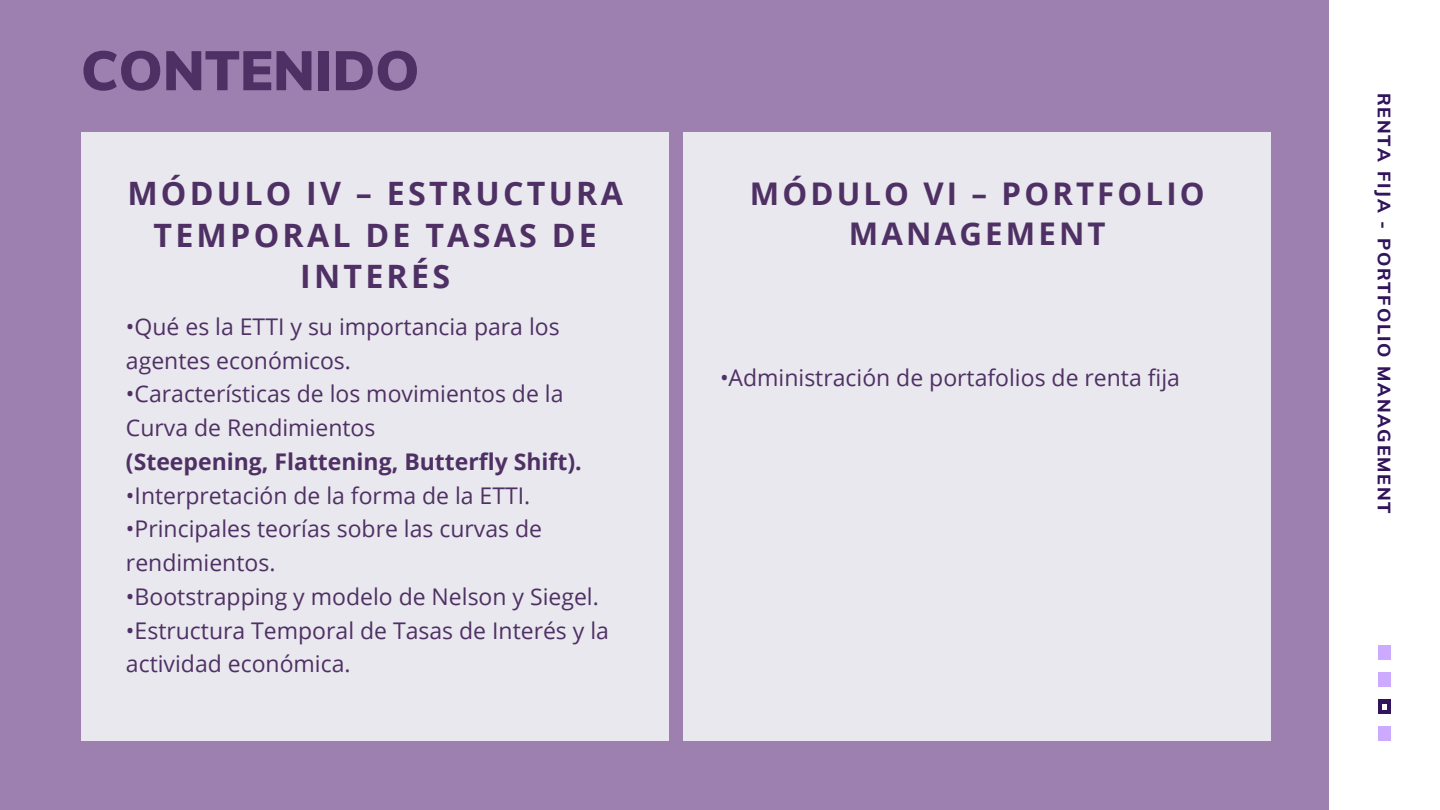
<style>
.page{position:relative;width:1440px;height:810px;background:#9d80af}
.page>*{position:absolute;margin:0;border:0;box-sizing:border-box;transform-origin:0 0}
.t1{font:900 54.9px "Muli";color:#4f3064}
.t2{font:700 32.2px/41.2px "Open Sans";letter-spacing:.1em;color:#4f3064;text-align:center}
.t3{font:700 31.2px/40.5px "Open Sans";letter-spacing:.1em;color:#4f3064;text-align:center}
.t4{font:23px/33.8px "Open Sans";color:#4f3064}
.t5{font:700 23px "Open Sans";color:#4f3064}
.t6{font:800 18px "Muli";letter-spacing:.1em;color:#31145b}
</style>
<div class="page">
<div style="left:683px;top:132px;width:588px;height:609px;background:#e9e8ee"></div>
<div style="left:81px;top:132px;width:588px;height:609px;background:#e9e8ee"></div>
<div style="left:1329px;top:0;width:111px;height:810px;background:#fff"></div>
<div style="left:1378px;top:727px;width:13px;height:14px;background:#caf"></div>
<div style="left:1378px;top:700px;width:13px;height:14px;background:#31145b"></div>
<div style="left:1378px;top:672px;width:13px;height:15px;background:#caf"></div>
<div style="left:1378px;top:645px;width:13px;height:14px;background:#caf"></div>
<svg style="left:1382px;top:704px;width:5px;height:5px"></svg>
<h1 class="t1" style="left:81px;top:35px;width:340px">CONTENIDO</h1>
<h2 class="t2" style="left:127px;top:172px;width:497px">MÓDULO IV – ESTRUCTURA<br>TEMPORAL DE TASAS DE<br>INTERÉS</h2>
<p class="t4" style="left:126px;top:309px;width:435px">•Qué es la ETTI y su importancia para los agentes económicos.</p>
<p class="t4" style="left:126px;top:377px;width:439px">•Características de los movimientos de la<br>Curva de Rendimientos</p>
<p class="t5" style="left:126px;top:445px;width:457px">(Steepening, Flattening, Butterfly Shift).</p>
<p class="t4" style="left:126px;top:478px;width:406px">•Interpretación de la forma de la ETTI.</p>
<p class="t4" style="left:126px;top:512px;width:418px">•Principales teorías sobre las curvas de rendimientos.</p>
<p class="t4" style="left:126px;top:579px;width:474px">•Bootstrapping y modelo de Nelson y Siegel.</p>
<p class="t4" style="left:126px;top:613px;width:485px">•Estructura Temporal de Tasas de Interés y la actividad económica.</p>
<h3 class="t3" style="left:750px;top:172px;width:456px">MÓDULO VI – PORTFOLIO<br>MANAGEMENT</h3>
<p class="t4" style="left:720px;top:360px;width:461px">•Administración de portafolios de renta fija</p>
<p class="t6" style="left:1396px;top:93px;width:423px;rotate:90deg">RENTA FIJA - PORTFOLIO MANAGEMENT</p>
</div>
